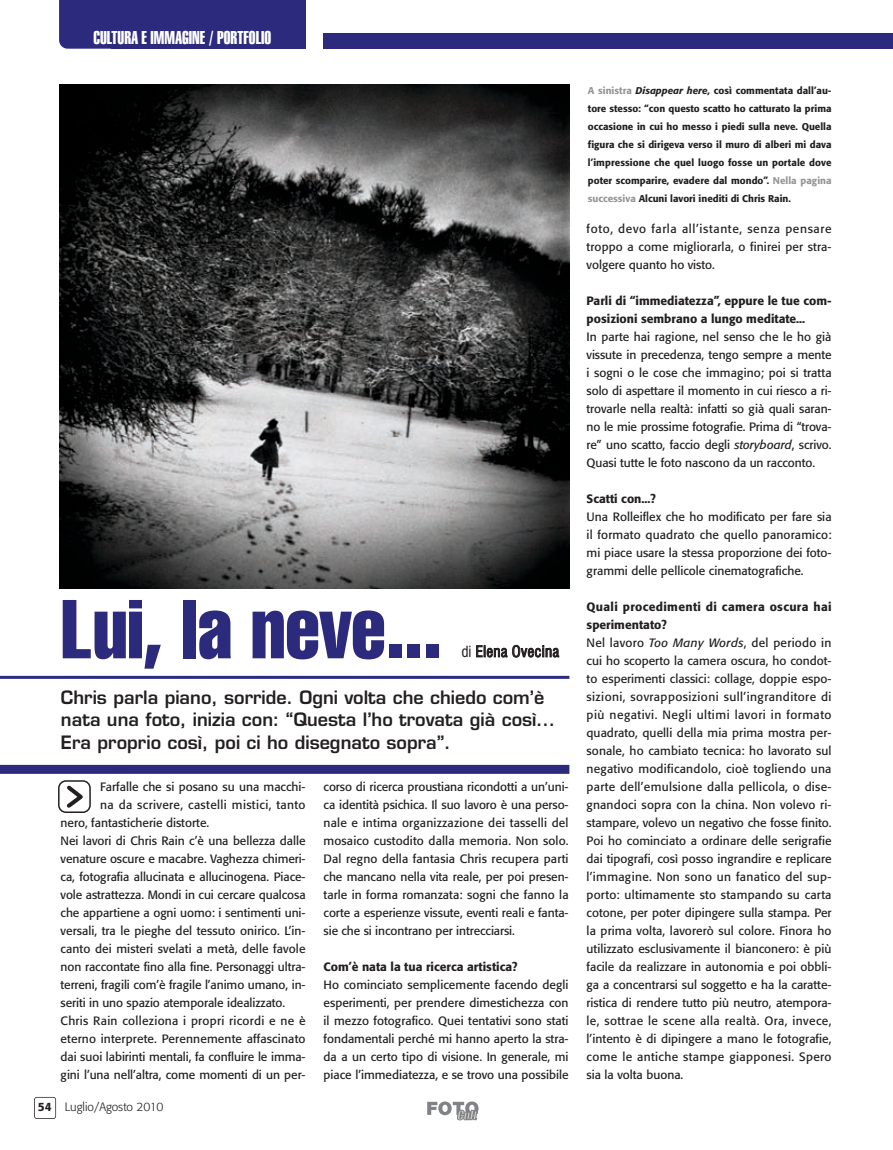
<style>
.page{position:relative;width:893px;height:1150px;background:#fff}
.page>*{position:absolute;margin:0;border:0;box-sizing:border-box;transform-origin:0 0}
.t1{font:extra-condensed 81px "Swiss 911 BT";color:#2c2a7c}
.t2{font:700 18px/22.5px "Euromode";color:#231f20}
.t3{font:18px "Swiss 911 BT Extra Compressed";color:#fff}
.t4{font:condensed 15px "Swiss 721 BT";letter-spacing:.02em;color:#231f20}
.t5{font:12px/18px "Formata";color:#231f20;text-align:justify}
.t6{font:500 12px/18px "Formata";color:#231f20}
.t7{font:12px "Formata";letter-spacing:.025em;color:#231f20}
.t8{font:12px "Formata";letter-spacing:.03em;color:#231f20}
.t9{font:300 12px "Formata";color:#231f20}
.t10{font:500 9.75px/18px "Formata";color:#231f20;text-align:justify}
.s1{font-weight:500}
.s2{color:#939598}
.s3{font-style:italic}
</style>
<div class="page">
<svg style="left:427px;top:1101px;width:51px;height:19px"></svg>
<div style="left:323px;top:33px;width:570px;height:16px;background:#2c2a7c"></div>
<div style="left:59px;top:0;width:52px;height:49px;background:#2c2a7c"></div>
<div style="left:111px;top:0;width:195px;height:49px;background:#2c2a7c"></div>
<div style="left:34px;top:1097px;width:22px;height:22px;border:2px solid #231f20;border-radius:3px"></div>
<svg style="left:58px;top:780px;width:33px;height:33px"></svg>
<img style="left:59px;top:84px;width:510px;height:504px">
<hr style="left:0;top:676px;width:569px;height:3px;background:#2c2a7c">
<div style="left:0;top:765px;width:569px;height:9px;background:#2c2a7c"></div>
<h2 class="t3" style="left:93px;top:31px;width:179px">CULTURA E IMMAGINE / PORTFOLIO</h2>
<h1 class="t1" style="left:61px;top:599px;width:383px">Lui, la neve...</h1>
<p class="t4" style="left:461px;top:645px;width:99px">di Elena Ovecina</p>
<h2 class="t2" style="left:61px;top:688px;width:496px">Chris parla piano, sorride. Ogni volta che chiedo com’è nata una foto, inizia con: “Questa l’ho trovata già così...<br>Era proprio così, poi ci ho disegnato sopra”.</h2>
<p class="t5" style="left:100px;top:778px;width:207px">Farfalle che si posano su una macchi-</p>
<p class="t8" style="left:100px;top:799px;width:207px">na da scrivere, castelli mistici, tanto</p>
<p class="t5" style="left:61px;top:814px;width:150px">nero, fantasticherie distorte.</p>
<p class="t5" style="left:61px;top:832px;width:246px">Nei lavori di Chris Rain c’è una bellezza dalle</p>
<p class="t5" style="left:61px;top:850px;width:247px">venature oscure e macabre. Vaghezza chimeri-</p>
<p class="t5" style="left:61px;top:868px;width:246px">ca, fotografia allucinata e allucinogena. Piace-</p>
<p class="t5" style="left:61px;top:886px;width:246px">vole astrattezza. Mondi in cui cercare qualcosa</p>
<p class="t5" style="left:61px;top:904px;width:246px">che appartiene a ogni uomo: i sentimenti uni-</p>
<p class="t5" style="left:61px;top:922px;width:246px">versali, tra le pieghe del tessuto onirico. L’in-</p>
<p class="t5" style="left:61px;top:940px;width:246px">canto dei misteri svelati a metà, delle favole</p>
<p class="t5" style="left:61px;top:958px;width:246px">non raccontate fino alla fine. Personaggi ultra-</p>
<p class="t5" style="left:61px;top:976px;width:246px">terreni, fragili com’è fragile l’animo umano, in-</p>
<p class="t5" style="left:61px;top:994px;width:226px">seriti in uno spazio atemporale idealizzato.</p>
<p class="t7" style="left:61px;top:1015px;width:246px">Chris Rain colleziona i propri ricordi e ne è</p>
<p class="t5" style="left:61px;top:1030px;width:246px">eterno interprete. Perennemente affascinato</p>
<p class="t5" style="left:61px;top:1048px;width:246px">dai suoi labirinti mentali, fa confluire le imma-</p>
<p class="t5" style="left:61px;top:1066px;width:246px">gini l’una nell’altra, come momenti di un per-</p>
<p class="t9" style="left:38px;top:1101px;width:127px"><span class="s1">54</span> Luglio/Agosto 2010</p>
<p class="t5" style="left:324px;top:778px;width:246px">corso di ricerca proustiana ricondotti a un’uni&shy;ca identità psichica. Il suo lavoro è una perso&shy;nale e intima organizzazione dei tasselli del mosaico custodito dalla memoria. Non solo.<br>Dal regno della fantasia Chris recupera parti che mancano nella vita reale, per poi presen&shy;tarle in forma romanzata: sogni che fanno la corte a esperienze vissute, eventi reali e fanta&shy;sie che si incontrano per intrecciarsi.</p>
<p class="t6" style="left:324px;top:959px;width:196px">Com’è nata la tua ricerca artistica?</p>
<p class="t5" style="left:324px;top:976px;width:246px">Ho cominciato semplicemente facendo degli esperimenti, per prendere dimestichezza con il mezzo fotografico. Quei tentativi sono stati fondamentali perché mi hanno aperto la stra&shy;da a un certo tipo di visione. In generale, mi piace l’immediatezza, e se trovo una possibile</p>
<p class="t10" style="left:588px;top:82px;width:245px"><span class="s2">A sinistra</span> <span class="s3">Disappear here</span>, così commentata dall’au&shy;tore stesso: “con questo scatto ho catturato la prima occasione in cui ho messo i piedi sulla neve. Quella figura che si dirigeva verso il muro di alberi mi dava l’impressione che quel luogo fosse un portale dove poter scomparire, evadere dal mondo”. <span class="s2">Nella pagina successiva</span> Alcuni lavori inediti di Chris Rain.</p>
<p class="t5" style="left:586px;top:220px;width:246px">foto, devo farla all’istante, senza pensare troppo a come migliorarla, o finirei per stra&shy;volgere quanto ho visto.</p>
<p class="t6" style="left:586px;top:293px;width:246px">Parli di “immediatezza”, eppure le tue com&shy;posizioni sembrano a lungo meditate...</p>
<p class="t5" style="left:586px;top:328px;width:246px">In parte hai ragione, nel senso che le ho già vissute in precedenza, tengo sempre a mente i sogni o le cose che immagino; poi si tratta solo di aspettare il momento in cui riesco a ri&shy;trovarle nella realtà: infatti so già quali saran&shy;no le mie prossime fotografie. Prima di “trova&shy;re” uno scatto, faccio degli <span class="s3">storyboard</span>, scrivo.<br>Quasi tutte le foto nascono da un racconto.</p>
<p class="t6" style="left:586px;top:491px;width:71px">Scatti con...?</p>
<p class="t5" style="left:586px;top:508px;width:246px">Una Rolleiflex che ho modificato per fare sia il formato quadrato che quello panoramico: mi piace usare la stessa proporzione dei foto&shy;grammi delle pellicole cinematografiche.</p>
<p class="t5" style="left:586px;top:598px;width:246px;text-align:left"><span class="s1">Quali procedimenti di camera oscura hai sperimentato?<br></span>Nel lavoro <span class="s3">Too Many Words</span>, del periodo in cui ho scoperto la camera oscura, ho condot&shy;to esperimenti classici: collage, doppie espo&shy;sizioni, sovrapposizioni sull’ingranditore di più negativi. Negli ultimi lavori in formato quadrato, quelli della mia prima mostra per&shy;sonale, ho cambiato tecnica: ho lavorato sul negativo modificandolo, cioè togliendo una parte dell’emulsione dalla pellicola, o dise&shy;gnandoci sopra con la china. Non volevo ri&shy;stampare, volevo un negativo che fosse finito.<br>Poi ho cominciato a ordinare delle serigrafie dai tipografi, così posso ingrandire e replicare l’immagine. Non sono un fanatico del sup&shy;porto: ultimamente sto stampando su carta cotone, per poter dipingere sulla stampa. Per la prima volta, lavorerò sul colore. Finora ho utilizzato esclusivamente il bianconero: è più facile da realizzare in autonomia e poi obbli&shy;ga a concentrarsi sul soggetto e ha la caratte&shy;ristica di rendere tutto più neutro, atempora&shy;le, sottrae le scene alla realtà. Ora, invece, l’intento è di dipingere a mano le fotografie, come le antiche stampe giapponesi. Spero sia la volta buona.</p>
</div>
